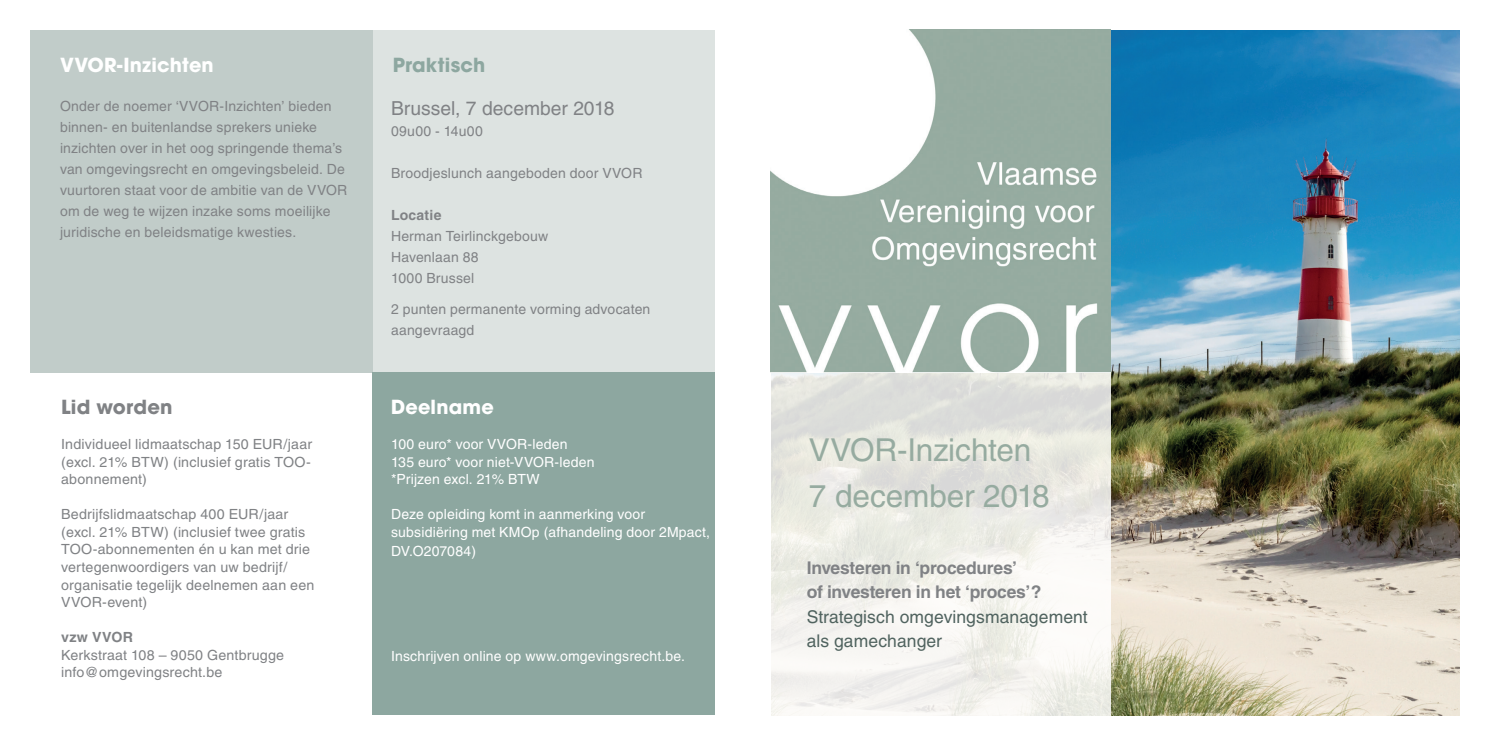
<style>
.page{position:relative;width:1489px;height:745px;background:#fff}
.page>*{position:absolute;margin:0;border:0;box-sizing:border-box;transform-origin:0 0}
.t1{font:31.5px/45.5px "Helvetica";letter-spacing:-.01em;color:#96aba0}
.t2{font:700 19.25px "Avant Garde";letter-spacing:.01em;color:#fff}
.t3{font:19.25px "Helvetica";color:#808285}
.t4{font:700 19.25px "Avant Garde";letter-spacing:.01em;color:#808285}
.t5{font:700 19.25px "Avant Garde";letter-spacing:.01em;color:#8da7a0}
.t6{font:700 17.5px/24.5px "Helvetica";letter-spacing:-.015em;color:#808285}
.t7{font:17.5px "Helvetica";letter-spacing:.005em;color:#50635f}
.bullet{font:14px/21px "Helvetica";letter-spacing:.015em;color:#808285}
.t8{font:14px/17.5px "Helvetica";letter-spacing:.015em;color:#fff}
.bullet-2{font:700 14px "Helvetica";letter-spacing:.015em;color:#808285}
</style>
<div class="page">
<img style="left:1110px;top:30px;width:348px;height:685px">
<img style="left:770px;top:30px;width:340px;height:342px">
<div style="left:372px;top:30px;width:342px;height:342px;background:#dde3e1"></div>
<div style="left:30px;top:30px;width:342px;height:342px;background:#c1ccc9"></div>
<div style="left:372px;top:372px;width:342px;height:342px;background:#8da7a0"></div>
<svg style="left:770px;top:372px;width:340px;height:343px;fill:#edede6"></svg>
<p class="t2" style="left:60px;top:52px;width:155px">VVOR-Inzichten</p>
<p class="bullet" style="left:60px;top:95px;width:289px">Onder de noemer ‘VVOR-Inzichten’ bieden binnen- en buitenlandse sprekers unieke inzichten over in het oog springende thema’s van omgevingsrecht en omgevingsbeleid. De vuurtoren staat voor de ambitie van de VVOR om de weg te wijzen inzake soms moeilijke juridische en beleidsmatige kwesties.</p>
<p class="t4" style="left:61px;top:394px;width:113px">Lid worden</p>
<p class="bullet" style="left:61px;top:435px;width:252px;line-height:17.5px;text-align:justify">Individueel lidmaatschap 150 EUR/jaar (excl. 21% BTW) (inclusief gratis TOO&shy;abonnement)</p>
<p class="bullet" style="left:61px;top:505px;width:255px;line-height:17.5px">Bedrijfslidmaatschap 400 EUR/jaar (excl. 21% BTW) (inclusief twee gratis TOO-abonnementen én u kan met drie vertegenwoordigers van uw bedrijf/ organisatie tegelijk deelnemen aan een VVOR-event)</p>
<p class="bullet-2" style="left:61px;top:628px;width:73px">vzw VVOR</p>
<p class="bullet" style="left:61px;top:643px;width:224px">Kerkstraat 108 – 9050 Gentbrugge</p>
<p class="bullet" style="left:61px;top:661px;width:163px">info@omgevingsrecht.be</p>
<p class="t5" style="left:393px;top:52px;width:94px">Praktisch</p>
<p class="t3" style="left:391px;top:97px;width:225px">Brussel, 7 december 2018</p>
<p class="bullet" style="left:391px;top:120px;width:93px">09u00 - 14u00</p>
<p class="bullet" style="left:391px;top:162px;width:253px">Broodjeslunch aangeboden door VVOR</p>
<p class="bullet-2" style="left:391px;top:206px;width:52px">Locatie</p>
<p class="bullet" style="left:391px;top:225px;width:158px">Herman Teirlinckgebouw</p>
<p class="bullet" style="left:391px;top:246px;width:89px">Havenlaan 88</p>
<p class="bullet" style="left:391px;top:267px;width:85px">1000 Brussel</p>
<p class="bullet" style="left:391px;top:298px;width:261px">2 punten permanente vorming advocaten aangevraagd</p>
<p class="t2" style="left:391px;top:394px;width:104px">Deelname</p>
<p class="t8" style="left:391px;top:435px;width:178px">100 euro* voor VVOR-leden</p>
<p class="t8" style="left:391px;top:453px;width:205px">135 euro* voor niet-VVOR-leden</p>
<p class="t8" style="left:391px;top:470px;width:150px">*Prijzen excl. 21% BTW</p>
<p class="t8" style="left:391px;top:505px;width:320px">Deze opleiding komt in aanmerking voor subsidiëring met KMOp (afhandeling door 2Mpact,</p>
<p class="t8" style="left:391px;top:542px;width:87px">DV.O207084)</p>
<p class="t8" style="left:391px;top:647px;width:295px">Inschrijven online op www.omgevingsrecht.be.</p>
<p class="t1" style="left:808px;top:427px;width:242px">VVOR-Inzichten<br>7 december 2018</p>
<p class="t6" style="left:806px;top:554px;width:236px">Investeren in ‘procedures’<br>of investeren in het ‘proces’?</p>
<p class="t7" style="left:806px;top:606px;width:282px">Strategisch omgevingsmanagement</p>
<p class="t7" style="left:806px;top:630px;width:137px">als gamechanger</p>
</div>
